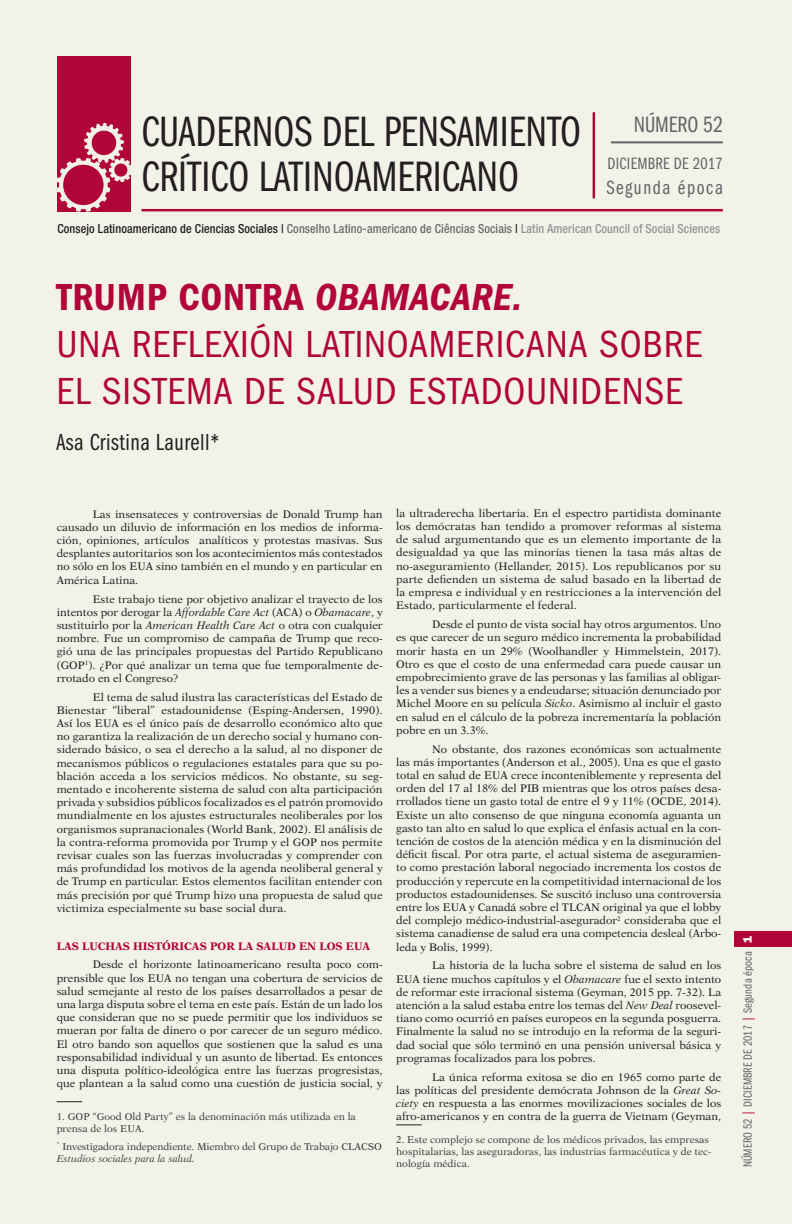
<style>
.page{position:relative;width:792px;height:1224px;background:#f2f2e9}
.page>*{position:absolute;margin:0;border:0;box-sizing:border-box;transform-origin:0 0}
.t1{font:44px/45px "ITC Franklin Gothic Std Bk Cp";color:#231f20}
.t2{font:condensed 39px/46.8px "ITC Franklin Gothic Std";letter-spacing:.02em;color:#b10439}
.t3{font:39px "ITC Franklin Gothic Std Dm Cd";letter-spacing:.02em;color:#b10439}
.t4{font:24px "ITC Franklin Gothic Std Bk Cp";letter-spacing:.02em;color:#231f20}
.t5{font:23px "ITC Franklin Gothic Std Bk Cp";color:#636366}
.t6{font:20px "ITC Franklin Gothic Std Bk Cp";letter-spacing:.08em;color:#636366}
.t7{font:17px "ITC Franklin Gothic Std Bk Cp";letter-spacing:.02em;color:#636366}
.t8{font:500 condensed 12.5px "Helvetica Neue LT Std";letter-spacing:.01em;color:#231f20}
.t9{font:12.3px "ITC Franklin Gothic Std Bk Cp";letter-spacing:.01em;color:#636366}
.t10{font:11px/13.2px "New Aster LT Std";color:#231f20;text-align:justify}
.t11{font:700 11px "New Aster LT Std";color:#b10439}
.t12{font:10px/12px "New Aster LT Std";color:#3e3e3f}
.s1{color:#6c6d70}
.s2{color:#939598}
.s3{font-family:"ITC Franklin Gothic Std Dm Cd It"}
.s4{font-style:italic}
.s5{color:#b10439}
.s6{font-family:"ITC Franklin Gothic Std Hvy";color:#f2f2e9}
</style>
<div class="page">
<hr style="left:141px;top:209px;width:582px;height:2px;background:#b10439">
<hr style="left:593px;top:112px;width:2px;height:86px;background:#b10439">
<div style="left:57px;top:57px;width:74px;height:155px;background:#b10439"></div>
<svg style="left:57px;top:122px;width:74px;height:90px"></svg>
<hr style="left:611px;top:141px;width:112px;height:2px;background:#636366">
<div style="left:734px;top:931px;width:58px;height:16px;background:#b10439"></div>
<svg style="left:57px;top:1101px;width:25px;height:1px"></svg>
<svg style="left:396px;top:1124px;width:26px;height:1px"></svg>
<h3 class="t5" style="left:634px;top:112px;width:91px">NÚMERO 52</h3>
<h3 class="t7" style="left:607px;top:154px;width:117px">DICIEMBRE DE 2017</h3>
<h3 class="t6" style="left:606px;top:177px;width:118px">Segunda época</h3>
<h1 class="t1" style="left:141px;top:110px;width:441px">CUADERNOS DEL PENSAMIENTO<br>CRÍTICO LATINOAMERICANO</h1>
<p class="t8" style="left:57px;top:221px;width:664px">Consejo Latinoamericano de Ciencias Sociales | <span class="s1">Conselho Latino-americano de Ciências Sociais</span> | <span class="s2">Latin American Council of Social Sciences</span></p>
<h2 class="t3" style="left:56px;top:275px;width:467px">TRUMP CONTRA <span class="s3">OBAMACARE.</span></h2>
<h2 class="t2" style="left:56px;top:321px;width:648px">UNA REFLEXIÓN LATINOAMERICANA SOBRE<br>EL SISTEMA DE SALUD ESTADOUNIDENSE</h2>
<h3 class="t4" style="left:56px;top:429px;width:165px">Asa Cristina Laurell*</h3>
<p class="t10" style="left:57px;top:507px;width:328px;text-indent:36px">Las insensateces y controversias de Donald Trump han causado un diluvio de información en los medios de informa&shy;ción, opiniones, artículos analíticos y protestas masivas. Sus desplantes autoritarios son los acontecimientos más contestados no sólo en los EUA sino también en el mundo y en particular en América Latina.</p>
<p class="t10" style="left:57px;top:592px;width:328px;text-indent:36px">Este trabajo tiene por objetivo analizar el trayecto de los intentos por derogar la <span class="s4">Affordable Care Act</span> (ACA) o <span class="s4">Obamacare</span>, y sustituirlo por la <span class="s4">American Health Care Act</span> o otra con cualquier nombre. Fue un compromiso de campaña de Trump que reco&shy;gió una de las principales propuestas del Partido Republicano (GOP<sup>1</sup>). ¿Por qué analizar un tema que fue temporalmente de&shy;rrotado en el Congreso?</p>
<p class="t10" style="left:57px;top:690px;width:328px;text-indent:36px">El tema de salud ilustra las características del Estado de Bienestar “liberal” estadounidense (Esping-Andersen, 1990).<br>Así los EUA es el único país de desarrollo económico alto que no garantiza la realización de un derecho social y humano con&shy;siderado básico, o sea el derecho a la salud, al no disponer de mecanismos públicos o regulaciones estatales para que su po&shy;blación acceda a los servicios médicos. No obstante, su seg&shy;mentado e incoherente sistema de salud con alta participación privada y subsidios públicos focalizados es el patrón promovido mundialmente en los ajustes estructurales neoliberales por los organismos supranacionales (World Bank, 2002). El análisis de la contra-reforma promovida por Trump y el GOP nos permite revisar cuales son las fuerzas involucradas y comprender con más profundidad los motivos de la agenda neoliberal general y de Trump en particular. Estos elementos facilitan entender con más precisión por qué Trump hizo una propuesta de salud que victimiza especialmente su base social dura.</p>
<p class="t11" style="left:57px;top:939px;width:315px">LAS LUCHAS HISTÓRICAS POR LA SALUD EN LOS EUA</p>
<p class="t10" style="left:57px;top:958px;width:328px;text-indent:36px">Desde el horizonte latinoamericano resulta poco com&shy;prensible que los EUA no tengan una cobertura de servicios de salud semejante al resto de los países desarrollados a pesar de una larga disputa sobre el tema en este país. Están de un lado los que consideran que no se puede permitir que los individuos se mueran por falta de dinero o por carecer de un seguro médico.<br>El otro bando son aquellos que sostienen que la salud es una responsabilidad individual y un asunto de libertad. Es entonces una disputa político-ideológica entre las fuerzas progresistas, que plantean a la salud como una cuestión de justicia social, y</p>
<p class="t12" style="left:57px;top:1111px;width:301px">1. GOP “Good Old Party” es la denominación más utilizada en la prensa de los EUA.</p>
<p class="t12" style="left:57px;top:1140px;width:327px"><sup>*</sup> Investigadora independiente. Miembro del Grupo de Trabajo CLACSO<br><span class="s4">Estudios sociales para la salud.</span></p>
<p class="t10" style="left:396px;top:507px;width:327px">la ultraderecha libertaria. En el espectro partidista dominante los demócratas han tendido a promover reformas al sistema de salud argumentando que es un elemento importante de la desigualdad ya que las minorías tienen la tasa más altas de no-aseguramiento (Hellander, 2015). Los republicanos por su parte defienden un sistema de salud basado en la libertad de la empresa e individual y en restricciones a la intervención del Estado, particularmente el federal.</p>
<p class="t10" style="left:396px;top:618px;width:327px;text-indent:36px">Desde el punto de vista social hay otros argumentos. Uno es que carecer de un seguro médico incrementa la probabilidad morir hasta en un 29% (Woolhandler y Himmelstein, 2017).<br>Otro es que el costo de una enfermedad cara puede causar un empobrecimiento grave de las personas y las familias al obligar&shy;les a vender sus bienes y a endeudarse; situación denunciado por Michel Moore en su película <span class="s4">Sicko</span>. Asimismo al incluir el gasto en salud en el cálculo de la pobreza incrementaría la población pobre en un 3.3%.</p>
<p class="t10" style="left:396px;top:742px;width:327px;text-indent:36px">No obstante, dos razones económicas son actualmente las más importantes (Anderson et al., 2005). Una es que el gasto total en salud de EUA crece inconteniblemente y representa del orden del 17 al 18% del PIB mientras que los otros países desa&shy;rrollados tiene un gasto total de entre el 9 y 11% (OCDE, 2014).<br>Existe un alto consenso de que ninguna economía aguanta un gasto tan alto en salud lo que explica el énfasis actual en la con&shy;tención de costos de la atención médica y en la disminución del déficit fiscal. Por otra parte, el actual sistema de aseguramien&shy;to como prestación laboral negociado incrementa los costos de producción y repercute en la competitividad internacional de los productos estadounidenses. Se suscitó incluso una controversia entre los EUA y Canadá sobre el TLCAN original ya que el lobby del complejo médico-industrial-asegurador<sup>2</sup> consideraba que el sistema canadiense de salud era una competencia desleal (Arbo&shy;leda y Bolis, 1999).</p>
<p class="t10" style="left:396px;top:959px;width:327px;text-indent:36px">La historia de la lucha sobre el sistema de salud en los EUA tiene muchos capítulos y el <span class="s4">Obamacare</span> fue el sexto intento de reformar este irracional sistema (Geyman, 2015 pp. 7-32). La atención a la salud estaba entre los temas del <span class="s4">New Deal</span> roosevel&shy;tiano como ocurrió en países europeos en la segunda posguerra.<br>Finalmente la salud no se introdujo en la reforma de la seguri&shy;dad social que sólo terminó en una pensión universal básica y programas focalizados para los pobres.</p>
<p class="t10" style="left:396px;top:1070px;width:327px;text-indent:36px">La única reforma exitosa se dio en 1965 como parte de las políticas del presidente demócrata Johnson de la <span class="s4">Great So&shy;ciety</span> en respuesta a las enormes movilizaciones sociales de los afro-americanos y en contra de la guerra de Vietnam (Geyman,</p>
<p class="t12" style="left:396px;top:1134px;width:317px">2. Este complejo se compone de los médicos privados, las empresas hospitalarias, las aseguradoras, las industrias farmacéutica y de tec&shy;nología médica.</p>
<p class="t9" style="left:741px;top:1167px;width:233px;rotate:-90deg">NÚMERO 52 <span class="s5">|</span> DICIEMBRE DE 2017 <span class="s5">|</span> Segunda época <span class="s6">1</span></p>
</div>
